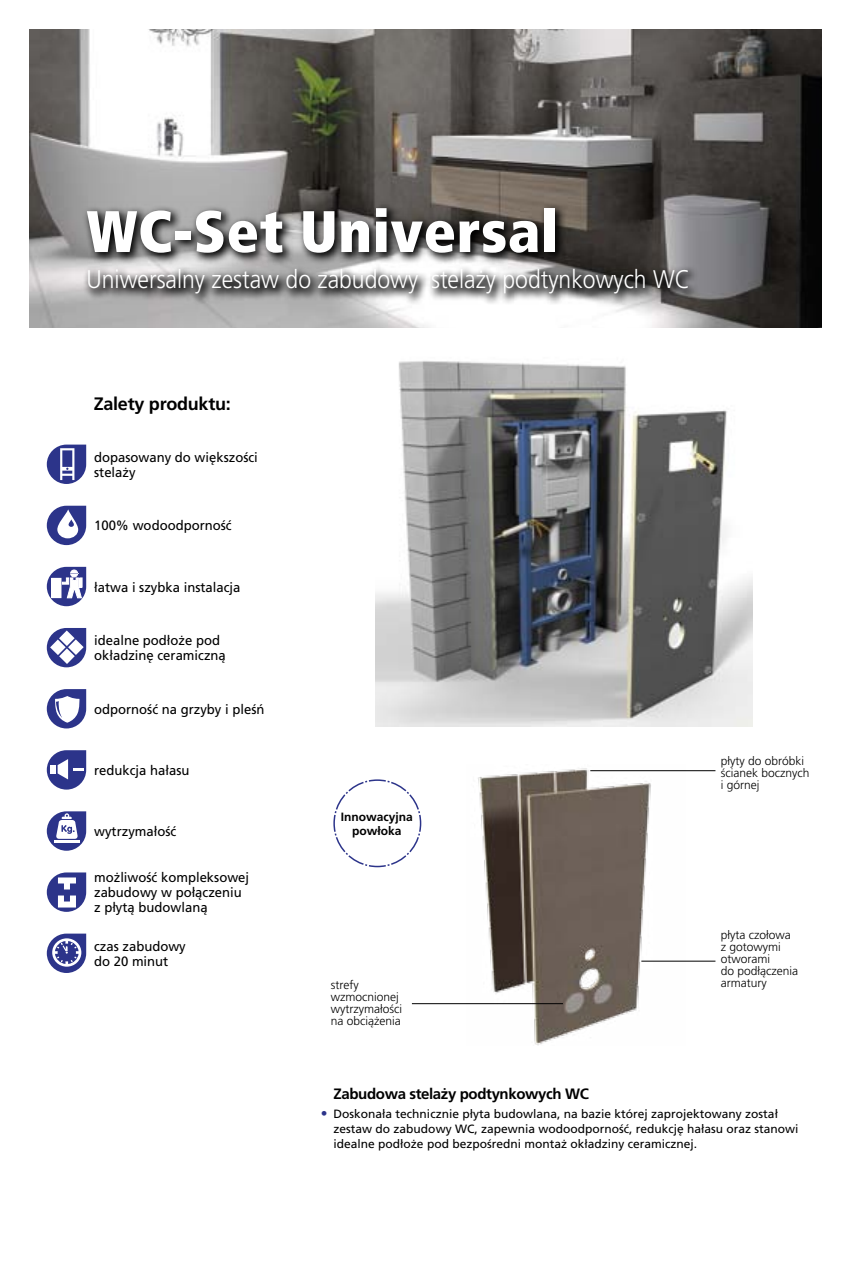
<style>
.page{position:relative;width:851px;height:1263px;background:#fff}
.page>*{position:absolute;margin:0;border:0;box-sizing:border-box;transform-origin:0 0}
.t1{font:58.5px "Frutiger 87 Cond Extra Blk";letter-spacing:.01em;color:#fff}
.t2{font:300 25.5px "Frutiger LT Pro";color:#fff;scale:.9 1}
.t3{font:700 18px "Frutiger LT Pro";letter-spacing:-.015em;color:#000}
.t4{font:700 15px "Frutiger LT Pro";letter-spacing:-.025em;color:#000}
.t5{font:13.5px/15px "Frutiger LT Pro";color:#000}
.t6{font:12px/15px "Frutiger LT Pro";color:#000}
.t7{font:300 12px/12px "Frutiger LT Pro";color:#000}
.t8{font:700 12px/13.5px "Frutiger LT Pro";color:#000;text-align:center}
.s1{font-weight:700;font-size:13.5px;color:#2c348a}
</style>
<div class="page">
<img style="left:375px;top:361px;width:377px;height:365px">
<img style="left:30px;top:30px;width:791px;height:297px">
<svg style="left:81px;top:201px;width:618px;height:104px;background:#706f6e"></svg>
<hr style="left:590px;top:770px;width:125px;height:1px;background:#000">
<svg style="left:333px;top:779px;width:89px;height:89px"></svg>
<img style="left:467px;top:768px;width:218px;height:277px">
<hr style="left:641px;top:961px;width:74px;height:1px;background:#000">
<hr style="left:412px;top:1003px;width:151px;height:1px;background:#000">
<svg style="left:47px;top:872px;width:39px;height:40px"></svg>
<svg style="left:47px;top:567px;width:39px;height:39px"></svg>
<svg style="left:47px;top:750px;width:39px;height:40px"></svg>
<svg style="left:47px;top:689px;width:39px;height:39px"></svg>
<svg style="left:47px;top:506px;width:39px;height:39px"></svg>
<svg style="left:68px;top:519px;width:6px;height:8px"></svg>
<svg style="left:47px;top:445px;width:39px;height:39px"></svg>
<svg style="left:47px;top:628px;width:39px;height:39px"></svg>
<svg style="left:47px;top:811px;width:39px;height:40px"></svg>
<svg style="left:47px;top:933px;width:39px;height:40px"></svg>
<h1 class="t1" style="left:86px;top:196px;width:473px">WC-Set Universal</h1>
<h2 class="t2" style="left:86px;top:264px;width:672px">Uniwersalny zestaw do zabudowy stelaży podtynkowych WC</h2>
<h3 class="t3" style="left:94px;top:393px;width:138px">Zalety produktu:</h3>
<p class="t5" style="left:94px;top:450px;width:165px">dopasowany do większości stelaży</p>
<p class="t5" style="left:94px;top:518px;width:139px">100% wodoodporność</p>
<p class="t5" style="left:94px;top:579px;width:148px">łatwa i szybka instalacja</p>
<p class="t5" style="left:94px;top:633px;width:133px">idealne podłoże pod okładzinę ceramiczną</p>
<p class="t5" style="left:94px;top:702px;width:172px">odporność na grzyby i pleśń</p>
<p class="t5" style="left:94px;top:763px;width:97px">redukcja hałasu</p>
<p class="t5" style="left:94px;top:824px;width:84px">wytrzymałość</p>
<p class="t5" style="left:94px;top:870px;width:156px">możliwość kompleksowej zabudowy w połączeniu z płytą budowlaną</p>
<p class="t5" style="left:94px;top:939px;width:93px">czas zabudowy do 20 minut</p>
<p class="t8" style="left:341px;top:810px;width:74px">Innowacyjna powłoka</p>
<p class="t7" style="left:331px;top:979px;width:73px">strefy wzmocnionej wytrzymałości na obciążenia</p>
<p class="t7" style="left:720px;top:755px;width:90px">płyty do obróbki ścianek bocznych i górnej</p>
<p class="t7" style="left:720px;top:929px;width:79px">płyta czołowa z gotowymi otworami<br>do podłączenia armatury</p>
<p class="t4" style="left:333px;top:1085px;width:257px">Zabudowa stelaży podtynkowych WC</p>
<p class="t6" style="left:333px;top:1107px;width:466px;text-indent:-13px"><span class="s1">•</span> Doskonała technicznie płyta budowlana, na bazie której zaprojektowany został zestaw do zabudowy WC, zapewnia wodoodporność, redukcję hałasu oraz stanowi idealne podłoże pod bezpośredni montaż okładziny ceramicznej.</p>
</div>
